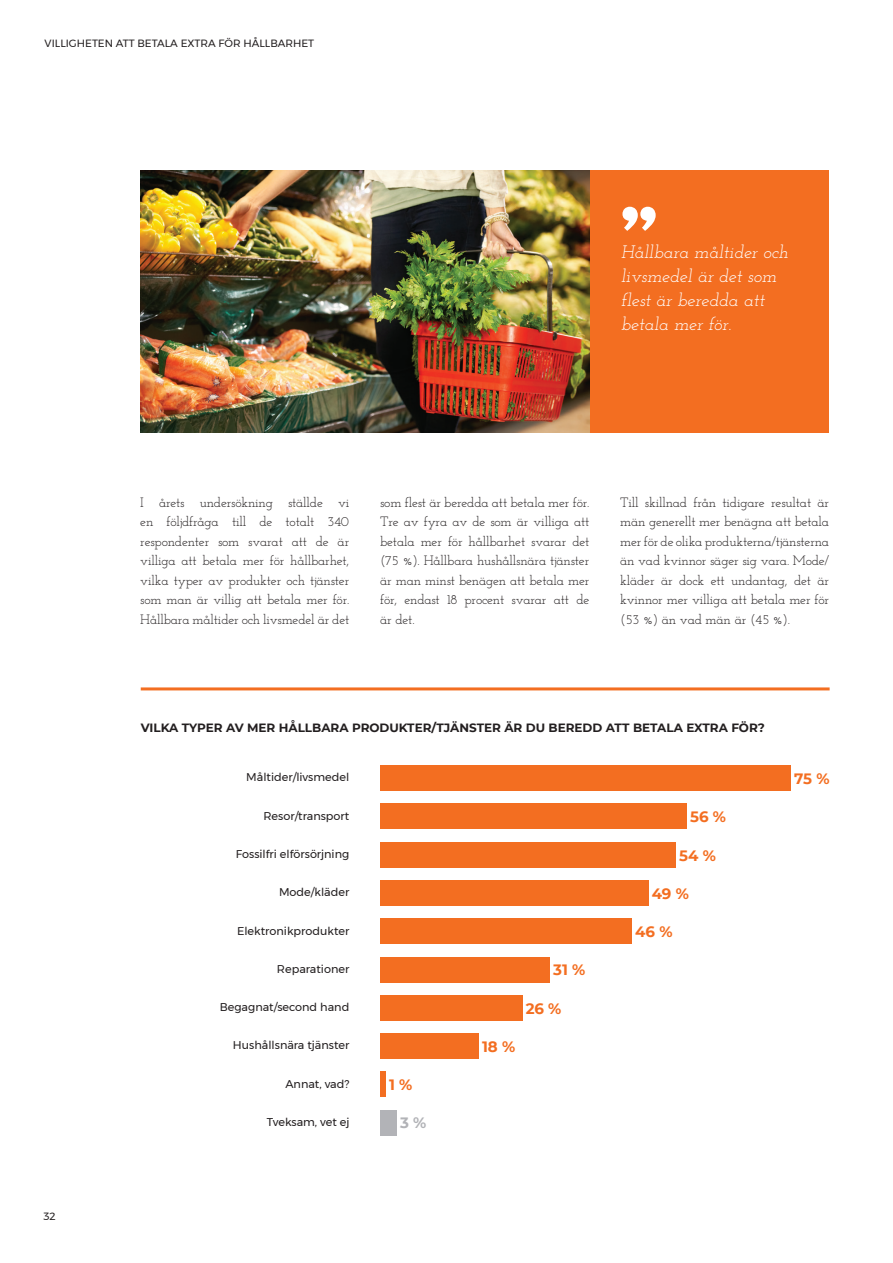
<style>
.page{position:relative;width:893px;height:1263px;background:#fff}
.page>*{position:absolute;margin:0;border:0;box-sizing:border-box;transform-origin:0 0}
.t1{font:94.5px "Aachen Bold Plain";color:#fff}
.t2{font:italic 100 18px/24px "Josefin Slab";color:#fff}
.t3{font:700 15px "Montserrat";color:#f36e21}
.t4{font:700 15px "Montserrat";color:#b2b3b7}
.t5{font:100 13.5px/19.5px "Josefin Slab";letter-spacing:-.015em;color:#231f20;text-align:justify}
.t6{font:700 12px "Montserrat";color:#231f20}
.t7{font:11.25px "Montserrat";color:#231f20}
.t8{font:10.5px "Montserrat";color:#231f20}
</style>
<div class="page">
<div style="left:380px;top:1110px;width:17px;height:25px;background:#b2b3b7"></div>
<div style="left:380px;top:1071px;width:6px;height:26px;background:#f36e21"></div>
<div style="left:380px;top:1033px;width:99px;height:26px;background:#f36e21"></div>
<div style="left:380px;top:995px;width:142px;height:25px;background:#f36e21"></div>
<div style="left:380px;top:957px;width:170px;height:25px;background:#f36e21"></div>
<div style="left:380px;top:918px;width:252px;height:26px;background:#f36e21"></div>
<div style="left:380px;top:880px;width:268px;height:26px;background:#f36e21"></div>
<div style="left:380px;top:842px;width:296px;height:25px;background:#f36e21"></div>
<div style="left:380px;top:804px;width:307px;height:25px;background:#f36e21"></div>
<div style="left:380px;top:765px;width:411px;height:26px;background:#f36e21"></div>
<div style="left:589px;top:170px;width:240px;height:263px;background:#f36e21"></div>
<img style="left:140px;top:170px;width:449px;height:263px">
<hr style="left:141px;top:687px;width:689px;height:3px;background:#f36e21">
<p class="t8" style="left:45px;top:35px;width:271px">VILLIGHETEN ATT BETALA EXTRA FÖR HÅLLBARHET</p>
<h1 class="t1" style="left:617px;top:187px;width:45px">”</h1>
<h2 class="t2" style="left:621px;top:240px;width:169px">Hållbara måltider och livsmedel är det som flest är beredda att betala mer för.</h2>
<p class="t5" style="left:140px;top:492px;width:211px">I årets undersökning ställde vi en följdfråga till de totalt 340 respondenter som svarat att de är villiga att betala mer för hållbarhet, vilka typer av produkter och tjänster som man är villig att betala mer för.<br>Hållbara måltider och livsmedel är det</p>
<p class="t5" style="left:380px;top:492px;width:211px">som flest är beredda att betala mer för.<br>Tre av fyra av de som är villiga att betala mer för hållbarhet svarar det (75 %). Hållbara hushållsnära tjänster är man minst benägen att betala mer för, endast 18 procent svarar att de är det.</p>
<p class="t5" style="left:620px;top:492px;width:211px">Till skillnad från tidigare resultat är män generellt mer benägna att betala mer för de olika produkterna/tjänsterna än vad kvinnor säger sig vara. Mode/ kläder är dock ett undantag, det är kvinnor mer villiga att betala mer för (53 %) än vad män är (45 %).</p>
<p class="t8" style="left:44px;top:1208px;width:14px">32</p>
<p class="t6" style="left:141px;top:719px;width:626px">VILKA TYPER AV MER HÅLLBARA PRODUKTER/TJÄNSTER ÄR DU BEREDD ATT BETALA EXTRA FÖR?</p>
<p class="t7" style="left:246px;top:769px;width:105px">Måltider/livsmedel</p>
<p class="t3" style="left:794px;top:768px;width:37px">75 %</p>
<p class="t7" style="left:263px;top:807px;width:87px">Resor/transport</p>
<p class="t3" style="left:690px;top:806px;width:37px">56 %</p>
<p class="t7" style="left:236px;top:845px;width:115px">Fossilfri elförsörjning</p>
<p class="t3" style="left:679px;top:844px;width:38px">54 %</p>
<p class="t7" style="left:279px;top:884px;width:72px">Mode/kläder</p>
<p class="t3" style="left:652px;top:883px;width:39px">49 %</p>
<p class="t7" style="left:237px;top:922px;width:114px">Elektronikprodukter</p>
<p class="t3" style="left:635px;top:921px;width:39px">46 %</p>
<p class="t7" style="left:277px;top:960px;width:74px">Reparationer</p>
<p class="t3" style="left:553px;top:959px;width:34px">31 %</p>
<p class="t7" style="left:220px;top:998px;width:131px">Begagnat/second hand</p>
<p class="t3" style="left:526px;top:997px;width:37px">26 %</p>
<p class="t7" style="left:233px;top:1037px;width:118px">Hushållsnära tjänster</p>
<p class="t3" style="left:482px;top:1036px;width:35px">18 %</p>
<p class="t7" style="left:285px;top:1075px;width:65px">Annat, vad?</p>
<p class="t3" style="left:389px;top:1074px;width:25px">1 %</p>
<p class="t7" style="left:267px;top:1113px;width:84px">Tveksam, vet ej</p>
<p class="t4" style="left:400px;top:1112px;width:28px">3 %</p>
</div>
